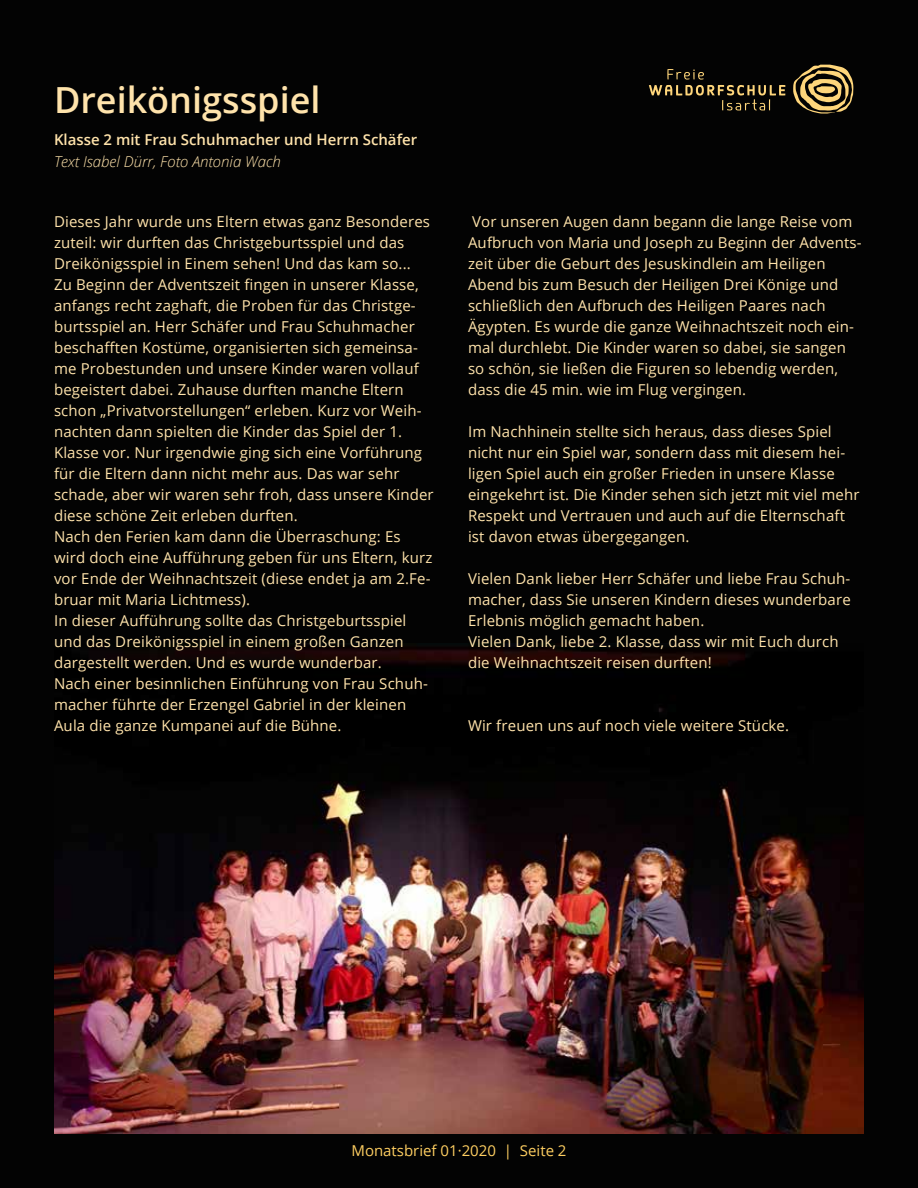
<style>
.page{position:relative;width:918px;height:1188px;background:#030303}
.page>*{position:absolute;margin:0;border:0;box-sizing:border-box;transform-origin:0 0}
.t1{font:600 36px "Open Sans";color:#ffe3ab}
.t2{font:15px/21px "Open Sans";letter-spacing:.01em;color:#ffe3ab}
.t3{font:600 15px "Open Sans";color:#ffe3ab}
.t4{font:italic 300 15px "Open Sans";color:#ffe3ab}
.t5{font:15px "Open Sans";color:#fece61}
</style>
<div class="page">
<svg style="left:649px;top:69px;width:136px;height:41px"></svg>
<svg style="left:793px;top:65px;width:60px;height:49px"></svg>
<img style="left:54px;top:644px;width:810px;height:490px">
<h1 class="t1" style="left:54px;top:76px;width:268px">Dreikönigsspiel</h1>
<p class="t3" style="left:54px;top:129px;width:365px">Klasse 2 mit Frau Schuhmacher und Herrn Schäfer</p>
<p class="t4" style="left:54px;top:152px;width:228px">Text Isabel Dürr, Foto Antonia Wach</p>
<p class="t2" style="left:54px;top:211px;width:381px">Dieses Jahr wurde uns Eltern etwas ganz Besonderes zuteil: wir durften das Christgeburtsspiel und das Dreikönigsspiel in Einem sehen! Und das kam so...<br>Zu Beginn der Adventszeit fingen in unserer Klasse, anfangs recht zaghaft, die Proben für das Christge&shy;burtsspiel an. Herr Schäfer und Frau Schuhmacher beschafften Kostüme, organisierten sich gemeinsa&shy;me Probestunden und unsere Kinder waren vollauf begeistert dabei. Zuhause durften manche Eltern schon „Privatvorstellungen“ erleben. Kurz vor Weih&shy;nachten dann spielten die Kinder das Spiel der 1.<br>Klasse vor. Nur irgendwie ging sich eine Vorführung für die Eltern dann nicht mehr aus. Das war sehr schade, aber wir waren sehr froh, dass unsere Kinder diese schöne Zeit erleben durften.<br>Nach den Ferien kam dann die Überraschung: Es wird doch eine Aufführung geben für uns Eltern, kurz vor Ende der Weihnachtszeit (diese endet ja am 2.Fe&shy;bruar mit Maria Lichtmess).<br>In dieser Aufführung sollte das Christgeburtsspiel und das Dreikönigsspiel in einem großen Ganzen dargestellt werden. Und es wurde wunderbar.<br>Nach einer besinnlichen Einführung von Frau Schuh&shy;macher führte der Erzengel Gabriel in der kleinen Aula die ganze Kumpanei auf die Bühne.</p>
<p class="t2" style="left:468px;top:211px;width:395px">Vor unseren Augen dann begann die lange Reise vom Aufbruch von Maria und Joseph zu Beginn der Advents&shy;zeit über die Geburt des Jesuskindlein am Heiligen Abend bis zum Besuch der Heiligen Drei Könige und schließlich den Aufbruch des Heiligen Paares nach Ägypten. Es wurde die ganze Weihnachtszeit noch ein&shy;mal durchlebt. Die Kinder waren so dabei, sie sangen so schön, sie ließen die Figuren so lebendig werden, dass die 45 min. wie im Flug vergingen.</p>
<p class="t2" style="left:468px;top:421px;width:393px">Im Nachhinein stellte sich heraus, dass dieses Spiel nicht nur ein Spiel war, sondern dass mit diesem hei&shy;ligen Spiel auch ein großer Frieden in unsere Klasse eingekehrt ist. Die Kinder sehen sich jetzt mit viel mehr Respekt und Vertrauen und auch auf die Elternschaft ist davon etwas übergegangen.</p>
<p class="t2" style="left:468px;top:568px;width:384px">Vielen Dank lieber Herr Schäfer und liebe Frau Schuh&shy;macher, dass Sie unseren Kindern dieses wunderbare Erlebnis möglich gemacht haben.<br>Vielen Dank, liebe 2. Klasse, dass wir mit Euch durch die Weihnachtszeit reisen durften!</p>
<p class="t2" style="left:468px;top:715px;width:323px">Wir freuen uns auf noch viele weitere Stücke.</p>
<p class="t5" style="left:351px;top:1140px;width:217px">Monatsbrief 01·2020 | Seite 2</p>
</div>
